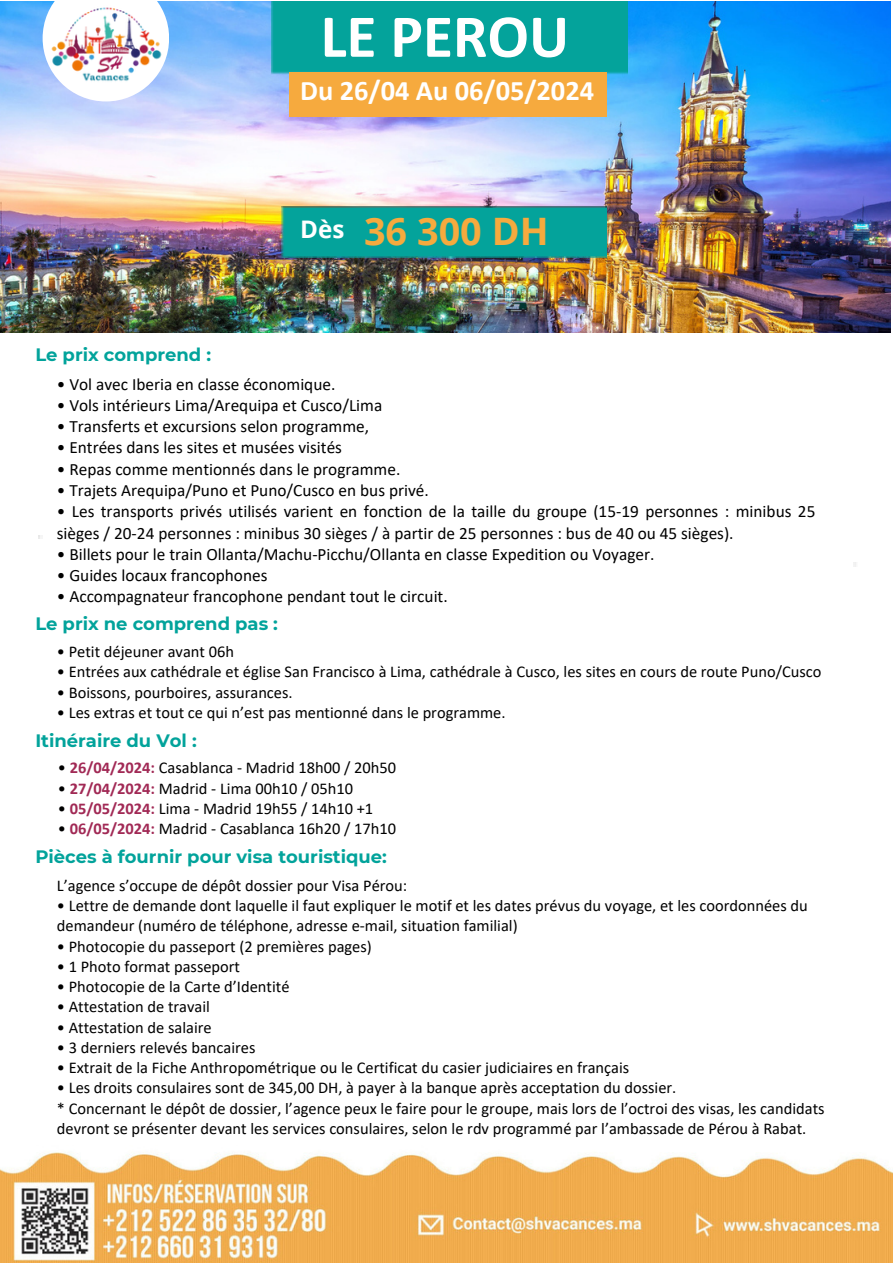
<style>
.page{position:relative;width:893px;height:1264px;background:#fff}
.page>*{position:absolute;margin:0;border:0;box-sizing:border-box;transform-origin:0 0}
.t1{font:700 61.35px "Calibri";color:#fff}
.t2{font:700 37.8px "Open Sans";color:#f6aa3e}
.t3{font:700 28.35px "Calibri";color:#fff}
.t4{font:700 24.15px "Open Sans";color:#fff}
.t5{font:700 18px "Montserrat";color:#02a39b}
.t6{font:17.25px/21.3px "Calibri";color:#000}
.t7{font:16.5px/20.2px "Calibri";color:#000}
.s1{font-weight:700;color:#a12955}
</style>
<div class="page">
<img style="left:0;top:1px;width:890px;height:331px">
<div style="left:271px;top:1px;width:357px;height:74px;background:#04a39b"></div>
<div style="left:289px;top:72px;width:317px;height:45px;background:#f6aa3e"></div>
<div style="left:282px;top:207px;width:325px;height:50px;background:#04a39b"></div>
<img style="left:0;top:1152px;width:892px;height:110px">
<svg style="left:43px;top:1px;width:126px;height:100px"></svg>
<img style="left:46px;top:5px;width:119px;height:79px">
<svg style="left:853px;top:562px;width:3px;height:4px"></svg>
<p class="t1" style="left:320px;top:11px;width:250px">LE PEROU</p>
<p class="t3" style="left:300px;top:78px;width:295px">Du 26/04 Au 06/05/2024</p>
<p class="t5" style="left:35px;top:343px;width:177px">Le prix comprend :</p>
<p class="t4" style="left:300px;top:212px;width:46px">Dès</p>
<p class="t2" style="left:364px;top:205px;width:186px">36 300 DH</p>
<p class="t6" style="left:57px;top:374px;width:280px">• Vol avec Iberia en classe économique.</p>
<p class="t6" style="left:57px;top:396px;width:327px">• Vols intérieurs Lima/Arequipa et Cusco/Lima</p>
<p class="t6" style="left:57px;top:417px;width:314px">• Transferts et excursions selon programme,</p>
<p class="t6" style="left:57px;top:438px;width:286px">• Entrées dans les sites et musées visités</p>
<p class="t6" style="left:57px;top:460px;width:345px">• Repas comme mentionnés dans le programme.</p>
<p class="t6" style="left:57px;top:481px;width:373px">• Trajets Arequipa/Puno et Puno/Cusco en bus privé.</p>
<p class="t6" style="left:57px;top:502px;width:760px">• Les transports privés utilisés varient en fonction de la taille du groupe (15-19 personnes : minibus 25 sièges / 20-24 personnes : minibus 30 sièges / à partir de 25 personnes : bus de 40 ou 45 sièges).</p>
<p class="t6" style="left:57px;top:545px;width:599px">• Billets pour le train Ollanta/Machu-Picchu/Ollanta en classe Expedition ou Voyager.</p>
<p class="t6" style="left:57px;top:566px;width:212px">• Guides locaux francophones</p>
<p class="t6" style="left:57px;top:587px;width:392px">• Accompagnateur francophone pendant tout le circuit.</p>
<p class="t5" style="left:35px;top:612px;width:244px">Le prix ne comprend pas :</p>
<p class="t7" style="left:57px;top:643px;width:179px">• Petit déjeuner avant 06h</p>
<p class="t7" style="left:57px;top:663px;width:766px">• Entrées aux cathédrale et église San Francisco à Lima, cathédrale à Cusco, les sites en cours de route Puno/Cusco</p>
<p class="t7" style="left:57px;top:683px;width:237px">• Boissons, pourboires, assurances.</p>
<p class="t7" style="left:57px;top:703px;width:450px">• Les extras et tout ce qui n’est pas mentionné dans le programme.</p>
<p class="t5" style="left:35px;top:729px;width:163px">Itinéraire du Vol :</p>
<p class="t7" style="left:58px;top:759px;width:339px">• <span class="s1">26/04/2024:</span> Casablanca - Madrid 18h00 / 20h50</p>
<p class="t7" style="left:58px;top:779px;width:296px">• <span class="s1">27/04/2024:</span> Madrid - Lima 00h10 / 05h10</p>
<p class="t7" style="left:58px;top:799px;width:317px">• <span class="s1">05/05/2024:</span> Lima - Madrid 19h55 / 14h10 +1</p>
<p class="t7" style="left:58px;top:820px;width:339px">• <span class="s1">06/05/2024:</span> Madrid - Casablanca 16h20 / 17h10</p>
<p class="t5" style="left:35px;top:845px;width:353px">Pièces à fournir pour visa touristique:</p>
<p class="t7" style="left:57px;top:876px;width:352px">L’agence s’occupe de dépôt dossier pour Visa Pérou:</p>
<p class="t7" style="left:57px;top:897px;width:752px">• Lettre de demande dont laquelle il faut expliquer le motif et les dates prévus du voyage, et les coordonnées du demandeur (numéro de téléphone, adresse e-mail, situation familial)</p>
<p class="t7" style="left:57px;top:937px;width:316px">• Photocopie du passeport (2 premières pages)</p>
<p class="t7" style="left:57px;top:957px;width:185px">• 1 Photo format passeport</p>
<p class="t7" style="left:57px;top:977px;width:234px">• Photocopie de la Carte d’Identité</p>
<p class="t7" style="left:57px;top:998px;width:155px">• Attestation de travail</p>
<p class="t7" style="left:57px;top:1018px;width:156px">• Attestation de salaire</p>
<p class="t7" style="left:57px;top:1038px;width:200px">• 3 derniers relevés bancaires</p>
<p class="t7" style="left:57px;top:1058px;width:574px">• Extrait de la Fiche Anthropométrique ou le Certificat du casier judiciaires en français</p>
<p class="t7" style="left:57px;top:1079px;width:621px">• Les droits consulaires sont de 345,00 DH, à payer à la banque après acceptation du dossier.</p>
<p class="t7" style="left:57px;top:1099px;width:769px">* Concernant le dépôt de dossier, l’agence peux le faire pour le groupe, mais lors de l’octroi des visas, les candidats devront se présenter devant les services consulaires, selon le rdv programmé par l’ambassade de Pérou à Rabat.</p>
</div>
